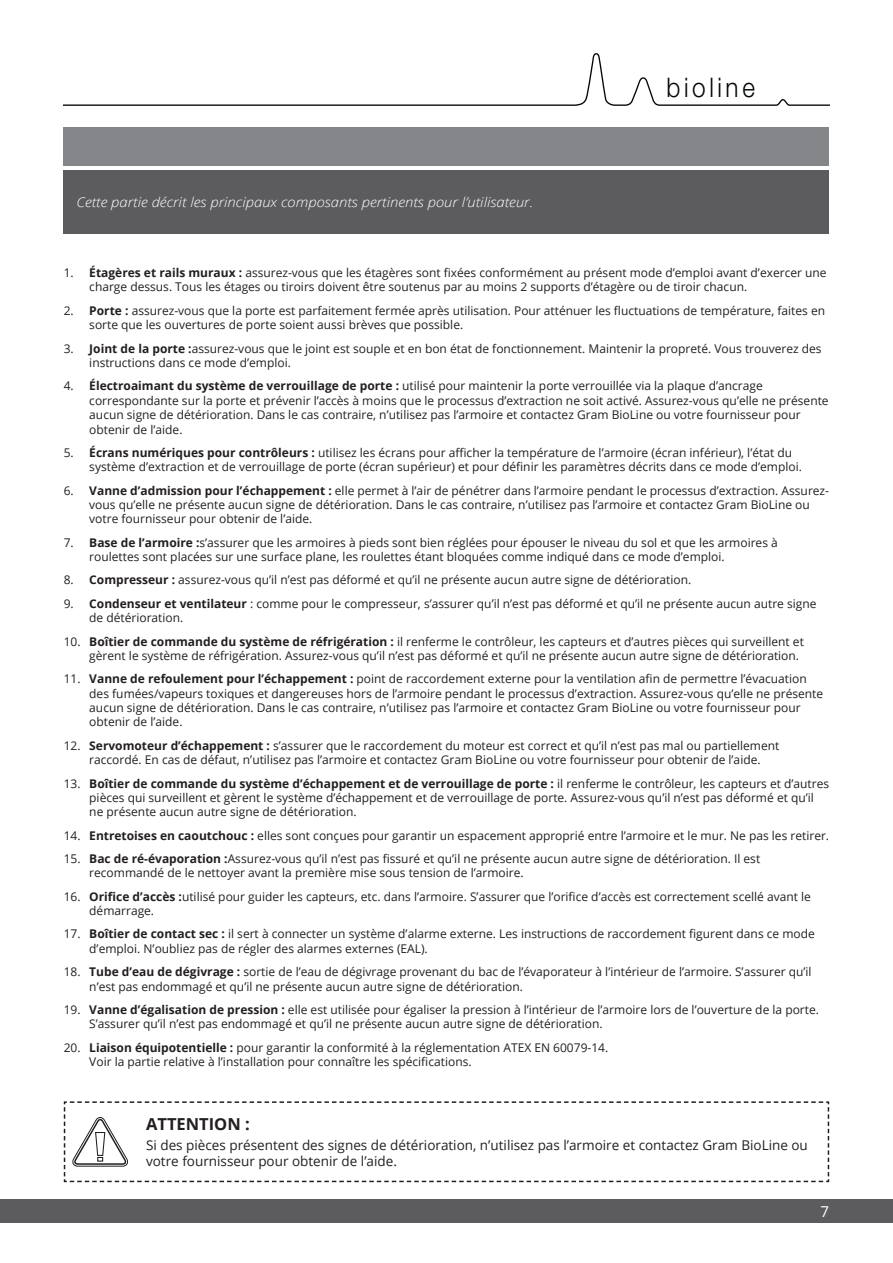
<style>
.page{position:relative;width:893px;height:1263px;background:#fff}
.page>*{position:absolute;margin:0;border:0;box-sizing:border-box;transform-origin:0 0}
.t1{font:300 27px "Helvetica Neue";letter-spacing:.15em;color:#020606;scale:.9 1}
.Warning_-_Header_-_17_mm_indent{font:700 16.5px "Open Sans";color:#231f20}
.t2{font:15px "Open Sans";color:#fff}
.Warning_-_body_text_-_17_mm_indent{font:13.5px/16.2px "Open Sans";color:#231f20}
.Mellemrubrik_-_9_10_8_-_hvid_text{font:italic 300 13.5px "Open Sans";color:#fff;scale:1.1 1}
.t3{font:12px/14.4px "Open Sans";color:#231f20}
.s1{font-weight:700}
</style>
<div class="page">
<div style="left:64px;top:170px;width:765px;height:64px;background:#5c5c5f"></div>
<div style="left:64px;top:128px;width:765px;height:38px;background:#848689"></div>
<div style="left:0;top:1200px;width:893px;height:23px;background:#5c5c5f"></div>
<svg style="left:64px;top:53px;width:765px;height:53px"></svg>
<svg style="left:63px;top:1101px;width:767px;height:82px"></svg>
<p class="Mellemrubrik_-_9_10_8_-_hvid_text" style="left:77px;top:193px;width:417px">Cette partie décrit les principaux composants pertinents pour l’utilisateur.</p>
<h1 class="t1" style="left:666px;top:71px;width:100px">bioline</h1>
<p class="t3" style="left:89px;top:265px;width:739px;text-indent:-26px">1. <span class="s1">Étagères et rails muraux :</span> assurez-vous que les étagères sont fixées conformément au présent mode d’emploi avant d’exercer une charge dessus. Tous les étages ou tiroirs doivent être soutenus par au moins 2 supports d’étagère ou de tiroir chacun.</p>
<p class="t3" style="left:89px;top:303px;width:737px;text-indent:-26px">2. <span class="s1">Porte :</span> assurez-vous que la porte est parfaitement fermée après utilisation. Pour atténuer les fluctuations de température, faites en sorte que les ouvertures de porte soient aussi brèves que possible.</p>
<p class="t3" style="left:89px;top:341px;width:734px;text-indent:-26px">3. <span class="s1">Joint de la porte :</span>assurez-vous que le joint est souple et en bon état de fonctionnement. Maintenir la propreté. Vous trouverez des instructions dans ce mode d’emploi.</p>
<p class="t3" style="left:89px;top:378px;width:741px;text-indent:-26px">4. <span class="s1">Électroaimant du système de verrouillage de porte :</span> utilisé pour maintenir la porte verrouillée via la plaque d’ancrage correspondante sur la porte et prévenir l’accès à moins que le processus d’extraction ne soit activé. Assurez-vous qu’elle ne présente aucun signe de détérioration. Dans le cas contraire, n’utilisez pas l’armoire et contactez Gram BioLine ou votre fournisseur pour obtenir de l’aide.</p>
<p class="t3" style="left:89px;top:445px;width:714px;text-indent:-26px">5. <span class="s1">Écrans numériques pour contrôleurs :</span> utilisez les écrans pour afficher la température de l’armoire (écran inférieur), l’état du système d’extraction et de verrouillage de porte (écran supérieur) et pour définir les paramètres décrits dans ce mode d’emploi.</p>
<p class="t3" style="left:89px;top:483px;width:741px;text-indent:-26px">6. <span class="s1">Vanne d’admission pour l’échappement :</span> elle permet à l’air de pénétrer dans l’armoire pendant le processus d’extraction. Assurez&shy;vous qu’elle ne présente aucun signe de détérioration. Dans le cas contraire, n’utilisez pas l’armoire et contactez Gram BioLine ou votre fournisseur pour obtenir de l’aide.</p>
<p class="t3" style="left:89px;top:535px;width:690px;text-indent:-26px">7. <span class="s1">Base de l’armoire :</span>s’assurer que les armoires à pieds sont bien réglées pour épouser le niveau du sol et que les armoires à roulettes sont placées sur une surface plane, les roulettes étant bloquées comme indiqué dans ce mode d’emploi.</p>
<p class="t3" style="left:64px;top:572px;width:629px">8. <span class="s1">Compresseur :</span> assurez-vous qu’il n’est pas déformé et qu’il ne présente aucun autre signe de détérioration.</p>
<p class="t3" style="left:89px;top:596px;width:729px;text-indent:-26px">9. <span class="s1">Condenseur et ventilateur</span> : comme pour le compresseur, s’assurer qu’il n’est pas déformé et qu’il ne présente aucun autre signe de détérioration.</p>
<p class="t3" style="left:89px;top:634px;width:716px;text-indent:-26px">10. <span class="s1">Boîtier de commande du système de réfrigération :</span> il renferme le contrôleur, les capteurs et d’autres pièces qui surveillent et gèrent le système de réfrigération. Assurez-vous qu’il n’est pas déformé et qu’il ne présente aucun autre signe de détérioration.</p>
<p class="t3" style="left:89px;top:671px;width:735px;text-indent:-26px">11. <span class="s1">Vanne de refoulement pour l’échappement :</span> point de raccordement externe pour la ventilation afin de permettre l’évacuation des fumées/vapeurs toxiques et dangereuses hors de l’armoire pendant le processus d’extraction. Assurez-vous qu’elle ne présente aucun signe de détérioration. Dans le cas contraire, n’utilisez pas l’armoire et contactez Gram BioLine ou votre fournisseur pour obtenir de l’aide.</p>
<p class="t3" style="left:64px;top:738px;width:717px;text-align:center">12. <span class="s1">Servomoteur d’échappement :</span> s’assurer que le raccordement du moteur est correct et qu’il n’est pas mal ou partiellement raccordé. En cas de défaut, n’utilisez pas l’armoire et contactez Gram BioLine ou votre fournisseur pour obtenir de l’aide.</p>
<p class="t3" style="left:89px;top:776px;width:741px;text-indent:-26px">13. <span class="s1">Boîtier de commande du système d’échappement et de verrouillage de porte :</span> il renferme le contrôleur, les capteurs et d’autres pièces qui surveillent et gèrent le système d’échappement et de verrouillage de porte. Assurez-vous qu’il n’est pas déformé et qu’il ne présente aucun autre signe de détérioration.</p>
<p class="t3" style="left:64px;top:828px;width:767px">14. <span class="s1">Entretoises en caoutchouc :</span> elles sont conçues pour garantir un espacement approprié entre l’armoire et le mur. Ne pas les retirer.</p>
<p class="t3" style="left:89px;top:851px;width:672px;text-indent:-26px">15. <span class="s1">Bac de ré-évaporation :</span>Assurez-vous qu’il n’est pas fissuré et qu’il ne présente aucun autre signe de détérioration. Il est recommandé de le nettoyer avant la première mise sous tension de l’armoire.</p>
<p class="t3" style="left:89px;top:889px;width:723px;text-indent:-26px">16. <span class="s1">Orifice d’accès :</span>utilisé pour guider les capteurs, etc. dans l’armoire. S’assurer que l’orifice d’accès est correctement scellé avant le démarrage.</p>
<p class="t3" style="left:89px;top:926px;width:727px;text-indent:-26px">17. <span class="s1">Boîtier de contact sec :</span> il sert à connecter un système d’alarme externe. Les instructions de raccordement figurent dans ce mode d’emploi. N’oubliez pas de régler des alarmes externes (EAL).</p>
<p class="t3" style="left:89px;top:964px;width:724px;text-indent:-26px">18. <span class="s1">Tube d’eau de dégivrage :</span> sortie de l’eau de dégivrage provenant du bac de l’évaporateur à l’intérieur de l’armoire. S’assurer qu’il n’est pas endommagé et qu’il ne présente aucun autre signe de détérioration.</p>
<p class="t3" style="left:89px;top:1002px;width:731px;text-indent:-26px">19. <span class="s1">Vanne d’égalisation de pression :</span> elle est utilisée pour égaliser la pression à l’intérieur de l’armoire lors de l’ouverture de la porte.<br>S’assurer qu’il n’est pas endommagé et qu’il ne présente aucun autre signe de détérioration.</p>
<p class="t3" style="left:89px;top:1040px;width:520px;text-indent:-26px">20. <span class="s1">Liaison équipotentielle :</span> pour garantir la conformité à la réglementation ATEX EN 60079-14.<br>Voir la partie relative à l’installation pour connaître les spécifications.</p>
<p class="Warning_-_Header_-_17_mm_indent" style="left:146px;top:1112px;width:105px">ATTENTION :</p>
<p class="Warning_-_body_text_-_17_mm_indent" style="left:146px;top:1137px;width:663px">Si des pièces présentent des signes de détérioration, n’utilisez pas l’armoire et contactez Gram BioLine ou votre fournisseur pour obtenir de l’aide.</p>
<p class="t2" style="left:821px;top:1201px;width:10px">7</p>
</div>
